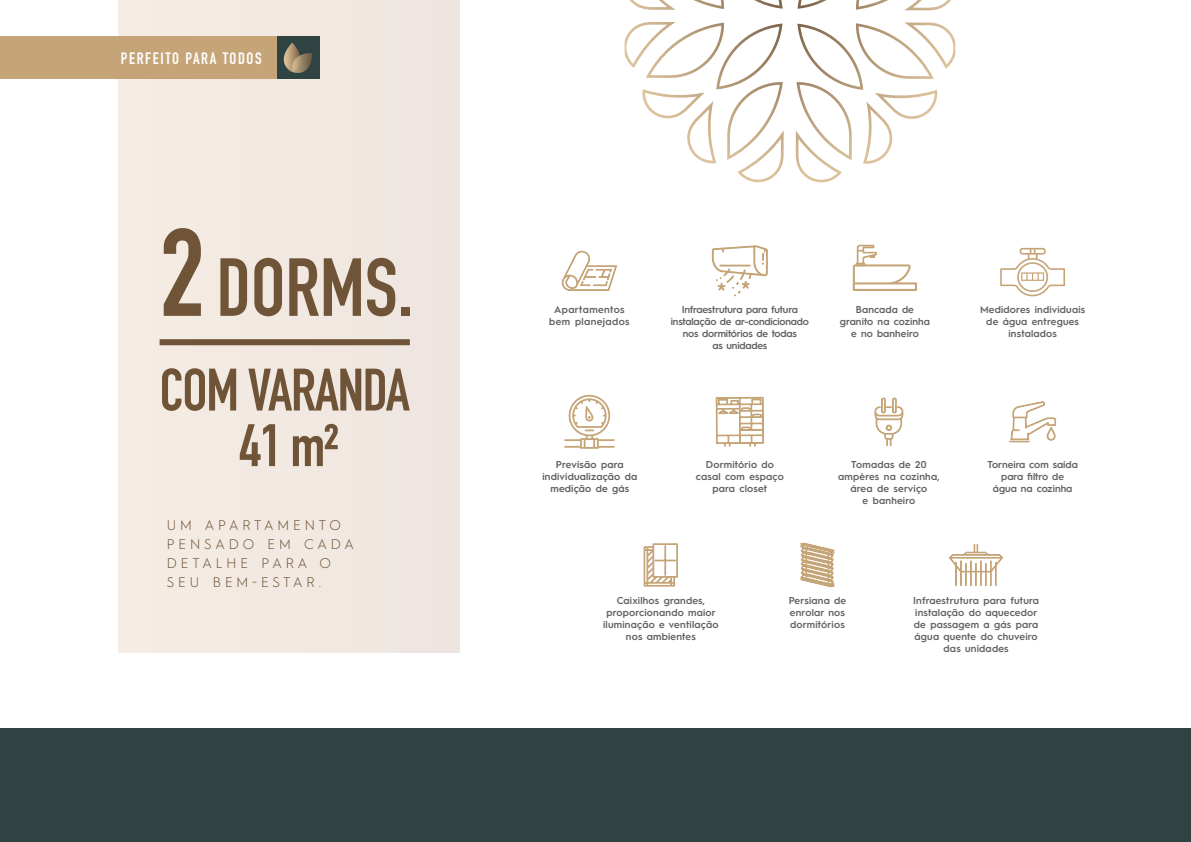
<style>
.page{position:relative;width:1191px;height:842px;background:#fff}
.page>*{position:absolute;margin:0;border:0;box-sizing:border-box;transform-origin:0 0}
.t1{font:700 80.8px "DIN Condensed";color:#6f5438}
.t2{font:700 58.9px/55.6px "DIN Condensed";letter-spacing:-.02em;color:#6f5438;text-align:center}
.t3{font:700 16.2px "DIN Condensed";letter-spacing:.1em;color:#fff}
.t4{font:300 14px/18.8px "Hurme Geometric Sans 1";letter-spacing:.28em;color:#6f5438}
.t5{font:600 10px/12px "Hurme Geometric Sans 1";letter-spacing:.02em;color:#616161;text-align:center}
.t6{font:600 10px/12px "Hurme Geometric Sans 1";letter-spacing:-.02em;color:#616161;text-align:center}
.t7{font:600 10px/12px "Hurme Geometric Sans 1";letter-spacing:.02em;color:#5f5e5e;text-align:center}
.t8{font:600 10px/12px "Hurme Geometric Sans 1";color:#616161;text-align:center}
.t9{font:600 10px/12px "Hurme Geometric Sans 1";letter-spacing:.04em;color:#616161;text-align:center}
.s1{font-size:122.3px}
</style>
<div class="page">
<div style="left:119px;top:0;width:340px;height:652px;background:#f1e9e2"></div>
<div style="left:0;top:728px;width:1191px;height:114px;background:#2f4343"></div>
<div style="left:160px;top:339px;width:250px;height:6px;background:#6f5438"></div>
<div style="left:0;top:37px;width:159px;height:42px;background:#c5a578"></div>
<div style="left:105px;top:37px;width:172px;height:42px;background:#c5a578"></div>
<div style="left:277px;top:37px;width:42px;height:42px;background:#2f4343"></div>
<svg style="left:283px;top:43px;width:29px;height:30px"></svg>
<svg style="left:561px;top:250px;width:56px;height:41px"></svg>
<svg style="left:711px;top:245px;width:57px;height:52px"></svg>
<svg style="left:874px;top:397px;width:29px;height:49px"></svg>
<svg style="left:1009px;top:401px;width:47px;height:41px"></svg>
<svg style="left:643px;top:543px;width:35px;height:44px"></svg>
<svg style="left:800px;top:542px;width:35px;height:46px"></svg>
<svg style="left:949px;top:544px;width:54px;height:42px"></svg>
<svg style="left:852px;top:244px;width:65px;height:47px"></svg>
<svg style="left:1000px;top:248px;width:65px;height:48px"></svg>
<svg style="left:564px;top:395px;width:50px;height:54px"></svg>
<svg style="left:715px;top:397px;width:49px;height:50px"></svg>
<svg style="left:624px;top:0;width:331px;height:79px"></svg>
<h3 class="t3" style="left:121px;top:47px;width:142px">PERFEITO PARA TODOS</h3>
<h1 class="t1" style="left:160px;top:233px;width:254px"><span class="s1">2</span> DORMS.</h1>
<h2 class="t2" style="left:160px;top:362px;width:252px">COM VARANDA<br>41 m²</h2>
<h3 class="t4" style="left:167px;top:515px;width:189px">UM APARTAMENTO<br>PENSADO EM CADA<br>DETALHE PARA O<br>SEU BEM-ESTAR.</h3>
<p class="t9" style="left:549px;top:303px;width:82px">Apartamentos bem planejados</p>
<p class="t6" style="left:671px;top:303px;width:139px">Infraestrutura para futura instalação de ar-condicionado nos dormitórios de todas<br>as unidades</p>
<p class="t5" style="left:980px;top:303px;width:107px">Medidores individuais de água entregues instalados</p>
<p class="t5" style="left:839px;top:303px;width:92px">Bancada de granito na cozinha e no banheiro</p>
<p class="t7" style="left:542px;top:458px;width:96px">Previsão para individualização da medição de gás</p>
<p class="t5" style="left:696px;top:458px;width:90px">Dormitório do casal com espaço para closet</p>
<p class="t5" style="left:838px;top:458px;width:103px">Tomadas de 20 ampères na cozinha, área de serviço<br>e banheiro</p>
<p class="t8" style="left:987px;top:458px;width:92px">Torneira com saída para filtro de<br>água na cozinha</p>
<p class="t5" style="left:603px;top:594px;width:117px">Caixilhos grandes, proporcionando maior iluminação e ventilação nos ambientes</p>
<p class="t5" style="left:913px;top:594px;width:127px">Infraestrutura para futura instalação do aquecedor de passagem a gás para água quente do chuveiro das unidades</p>
<p class="t5" style="left:788px;top:594px;width:59px;text-align:left">Persiana de enrolar nos dormitórios</p>
</div>
